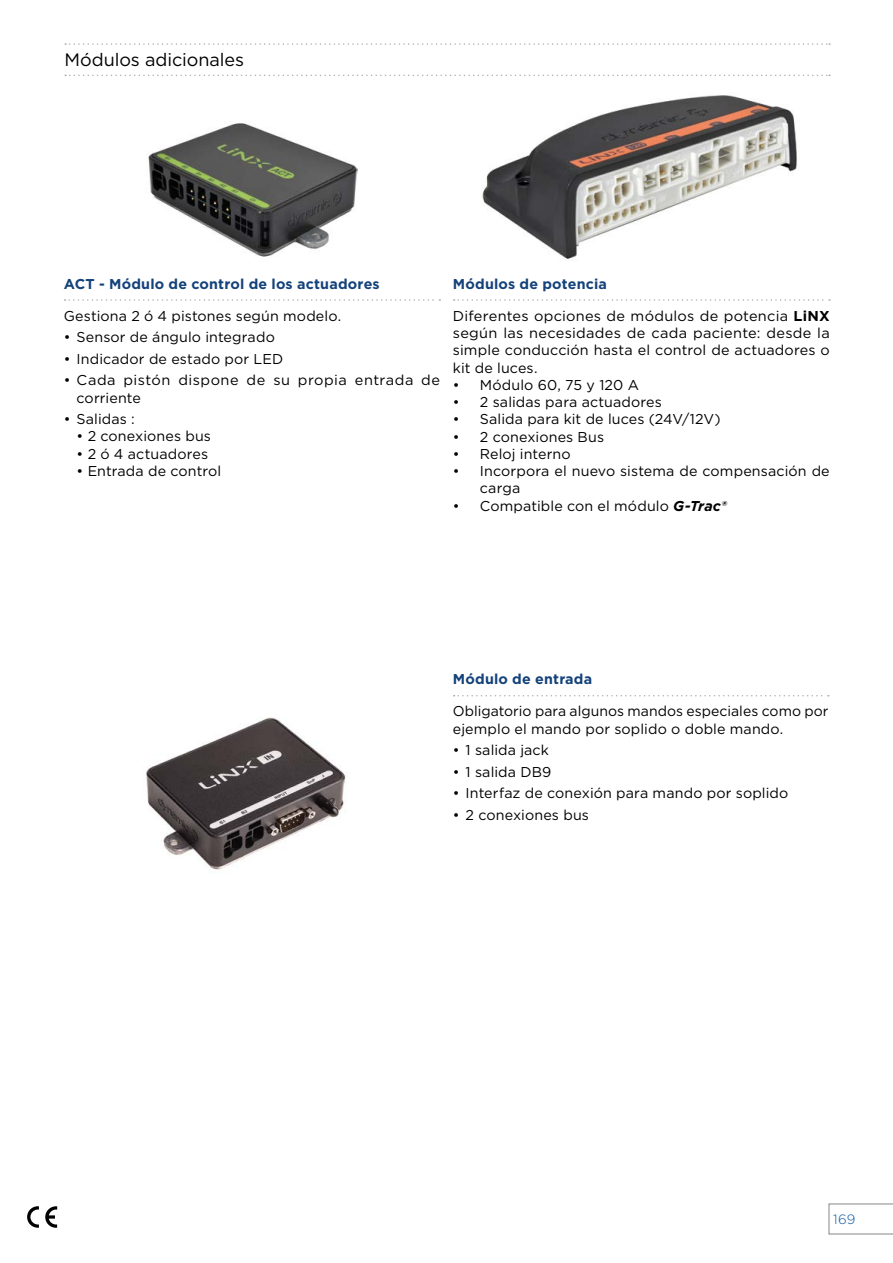
<style>
.page{position:relative;width:893px;height:1263px;background:#fff}
.page>*{position:absolute;margin:0;border:0;box-sizing:border-box;transform-origin:0 0}
.t1{font:18px "Gotham";letter-spacing:-.005em;color:#000}
.t2{font:14.25px/17.2px "Gotham";letter-spacing:.01em;color:#000}
.t3{font:700 14.25px "Gotham";letter-spacing:.015em;color:#14427a}
.t4{font:14.25px/17.2px "Gotham";letter-spacing:.03em;color:#000}
.t5{font:300 13.5px "Gotham";color:#0755a0}
.s1{font-weight:700}
.s2{font-weight:700;font-style:italic}
</style>
<div class="page">
<svg style="left:45px;top:1206px;width:12px;height:22px"></svg>
<svg style="left:27px;top:1206px;width:12px;height:22px"></svg>
<svg style="left:65px;top:43px;width:765px;height:2px"></svg>
<svg style="left:65px;top:75px;width:765px;height:1px"></svg>
<svg style="left:65px;top:299px;width:375px;height:2px"></svg>
<svg style="left:454px;top:299px;width:376px;height:2px"></svg>
<svg style="left:454px;top:695px;width:375px;height:1px"></svg>
<svg style="left:829px;top:1204px;width:64px;height:30px"></svg>
<img style="left:148px;top:123px;width:210px;height:134px">
<img style="left:482px;top:95px;width:315px;height:165px">
<img style="left:146px;top:717px;width:200px;height:153px">
<p class="t1" style="left:64px;top:48px;width:181px">Módulos adicionales</p>
<p class="t3" style="left:64px;top:274px;width:317px">ACT - Módulo de control de los actuadores</p>
<p class="t2" style="left:64px;top:307px;width:279px">Gestiona 2 ó 4 pistones según modelo.</p>
<p class="t2" style="left:64px;top:328px;width:213px">• Sensor de ángulo integrado</p>
<p class="t2" style="left:64px;top:350px;width:221px">• Indicador de estado por LED</p>
<p class="t4" style="left:77px;top:371px;width:365px;text-indent:-13px">• Cada pistón dispone de su propia entrada de corriente</p>
<p class="t2" style="left:64px;top:410px;width:73px">• Salidas :</p>
<p class="t2" style="left:77px;top:427px;width:136px">• 2 conexiones bus</p>
<p class="t2" style="left:77px;top:445px;width:133px">• 2 ó 4 actuadores</p>
<p class="t2" style="left:77px;top:462px;width:146px">• Entrada de control</p>
<p class="t3" style="left:453px;top:274px;width:156px">Módulos de potencia</p>
<p class="t2" style="left:453px;top:307px;width:378px;text-align:justify">Diferentes opciones de módulos de potencia <span class="s1">LiNX </span>según las necesidades de cada paciente: desde la simple conducción hasta el control de actuadores o kit de luces.</p>
<p class="t2" style="left:453px;top:376px;width:188px">• Módulo 60, 75 y 120 A</p>
<p class="t2" style="left:453px;top:393px;width:211px">• 2 salidas para actuadores</p>
<p class="t2" style="left:453px;top:410px;width:269px">• Salida para kit de luces (24V/12V)</p>
<p class="t2" style="left:453px;top:428px;width:153px">• 2 conexiones Bus</p>
<p class="t2" style="left:453px;top:445px;width:119px">• Reloj interno</p>
<p class="t2" style="left:480px;top:462px;width:351px;text-indent:-27px">• Incorpora el nuevo sistema de compensación de carga</p>
<p class="t2" style="left:453px;top:497px;width:275px">• Compatible con el módulo <span class="s2">G-Trac®</span></p>
<p class="t3" style="left:453px;top:670px;width:141px">Módulo de entrada</p>
<p class="t2" style="left:453px;top:702px;width:377px">Obligatorio para algunos mandos especiales como por ejemplo el mando por soplido o doble mando.</p>
<p class="t2" style="left:453px;top:741px;width:98px">• 1 salida jack</p>
<p class="t2" style="left:453px;top:763px;width:100px">• 1 salida DB9</p>
<p class="t2" style="left:453px;top:784px;width:337px">• Interfaz de conexión para mando por soplido</p>
<p class="t2" style="left:453px;top:806px;width:138px">• 2 conexiones bus</p>
<p class="t5" style="left:833px;top:1211px;width:24px">169</p>
</div>
